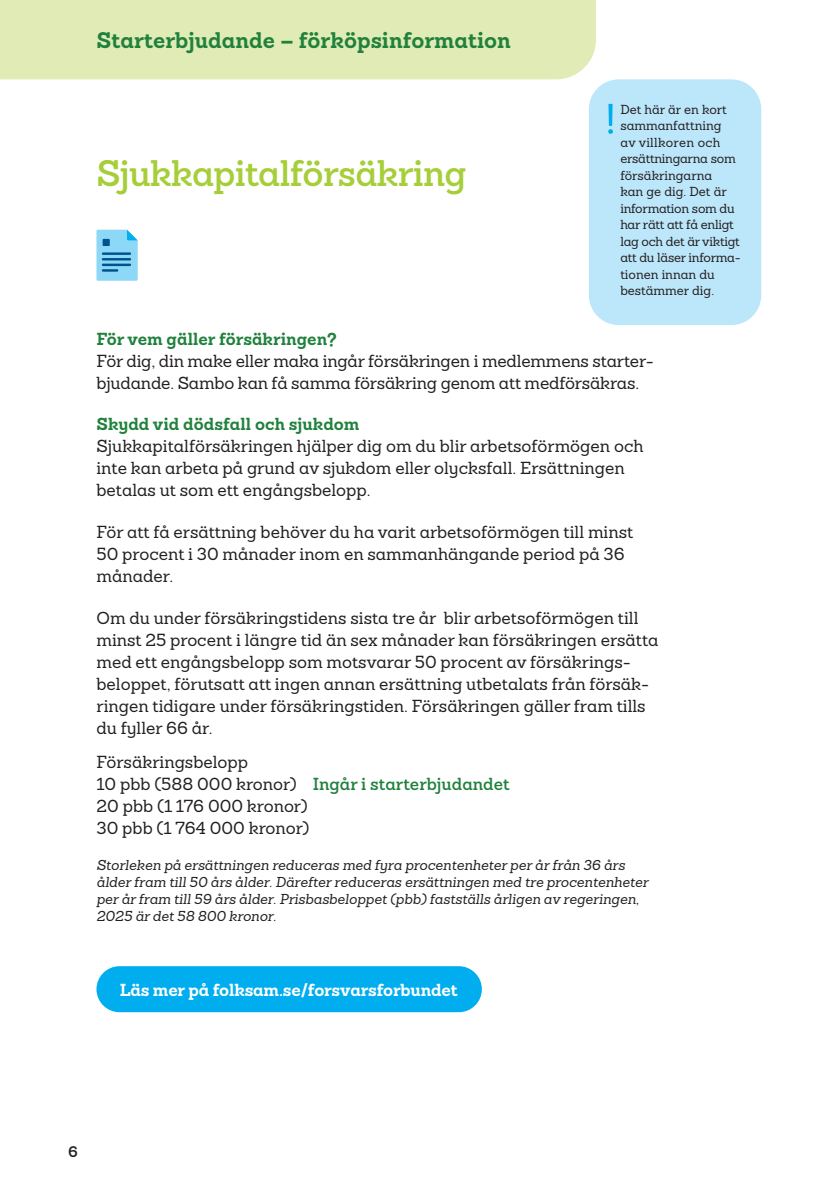
<style>
.page{position:relative;width:840px;height:1191px;background:#fff}
.page>*{position:absolute;margin:0;border:0;box-sizing:border-box;transform-origin:0 0}
.Rubrik_4_15_18{font:600 36px "Sanchez Folksam";letter-spacing:-.02em;color:#a6ce39}
.t1{font:700 22px "Sanchez Folksam";color:#20813c}
.Brödtext_8_5_11{font:500 17px/22px "Sanchez Folksam";color:#231f20}
.Rubrik_6_8_5_11__R3{font:700 17px "Sanchez Folksam";color:#20813c}
.Brödtext_8_5_11-2{font:600 17px "Sanchez Folksam";color:#20813c}
.t2{font:700 17px "Sanchez Folksam";letter-spacing:-.01em;color:#fff}
.t3{font:600 15px "Sanchez Folksam";color:#231f20}
.Brödtext_8_5_11-3{font:italic 500 14px/16.8px "Sanchez Folksam";color:#231f20}
.t4{font:500 12.8px/16.4px "Sanchez Folksam";color:#231f20}
.s1{font-weight:500;color:#231f20}
</style>
<div class="page">
<div style="left:0;top:0;width:595px;height:79px;background:#e0ebb6"></div>
<div style="left:588px;top:79px;width:172px;height:246px;background:#bce6fa;border-radius:30px"></div>
<svg style="left:608px;top:104px;width:4px;height:22px"></svg>
<svg style="left:608px;top:129px;width:4px;height:5px"></svg>
<svg style="left:96px;top:230px;width:42px;height:51px;background:#8cd5f5"></svg>
<hr style="left:102px;top:252px;width:29px;height:3px;background:#00548e">
<hr style="left:102px;top:258px;width:29px;height:2px;background:#00548e">
<hr style="left:102px;top:264px;width:29px;height:2px;background:#00548e">
<hr style="left:102px;top:269px;width:16px;height:3px;background:#00548e">
<div style="left:103px;top:239px;width:7px;height:7px;background:#00548e"></div>
<div style="left:96px;top:966px;width:385px;height:46px;background:#00aeef;border-radius:23px"></div>
<p class="t1" style="left:96px;top:25px;width:415px">Starterbjudande – förköpsinformation</p>
<p class="Rubrik_4_15_18" style="left:96px;top:149px;width:371px">Sjukkapitalförsäkring</p>
<p class="t4" style="left:620px;top:101px;width:122px">Det här är en kort sammanfattning<br>av villkoren och ersättningarna som försäkringarna<br>kan ge dig. Det är information som du har rätt att få enligt lag och det är viktigt att du läser informa&shy;tionen innan du bestämmer dig.</p>
<p class="Rubrik_6_8_5_11__R3" style="left:96px;top:327px;width:242px">För vem gäller försäkringen?</p>
<p class="Brödtext_8_5_11" style="left:96px;top:349px;width:558px">För dig, din make eller maka ingår försäkringen i medlemmens starter&shy;bjudande. Sambo kan få samma försäkring genom att medförsäkras.</p>
<p class="Rubrik_6_8_5_11__R3" style="left:96px;top:412px;width:264px">Skydd vid dödsfall och sjukdom</p>
<p class="Brödtext_8_5_11" style="left:96px;top:435px;width:548px">Sjukkapitalförsäkringen hjälper dig om du blir arbetsoförmögen och inte kan arbeta på grund av sjukdom eller olycksfall. Ersättningen betalas ut som ett engångsbelopp.</p>
<p class="Brödtext_8_5_11" style="left:96px;top:521px;width:538px">För att få ersättning behöver du ha varit arbetsoförmögen till minst<br>50 procent i 30 månader inom en sammanhängande period på 36 månader.</p>
<p class="Brödtext_8_5_11" style="left:96px;top:607px;width:563px">Om du under försäkringstidens sista tre år blir arbetsoförmögen till minst 25 procent i längre tid än sex månader kan försäkringen ersätta med ett engångsbelopp som motsvarar 50 procent av försäkrings&shy;beloppet, förutsatt att ingen annan ersättning utbetalats från försäk&shy;ringen tidigare under försäkringstiden. Försäkringen gäller fram tills du fyller 66 år.</p>
<p class="Brödtext_8_5_11" style="left:96px;top:750px;width:153px">Försäkringsbelopp</p>
<p class="Brödtext_8_5_11-2" style="left:96px;top:772px;width:414px"><span class="s1">10 pbb (588 000 kronor)</span> Ingår i starterbjudandet</p>
<p class="Brödtext_8_5_11" style="left:96px;top:794px;width:212px">20 pbb (1 176 000 kronor)</p>
<p class="Brödtext_8_5_11" style="left:96px;top:816px;width:214px">30 pbb (1 764 000 kronor)</p>
<p class="Brödtext_8_5_11-3" style="left:96px;top:856px;width:553px">Storleken på ersättningen reduceras med fyra procentenheter per år från 36 års ålder fram till 50 års ålder. Därefter reduceras ersättningen med tre procentenheter per år fram till 59 års ålder. Prisbasbeloppet (pbb) fastställs årligen av regeringen, 2025 är det 58 800 kronor.</p>
<p class="t2" style="left:120px;top:977px;width:339px">Läs mer på folksam.se/forsvarsforbundet</p>
<p class="t3" style="left:68px;top:1141px;width:11px">6</p>
</div>
